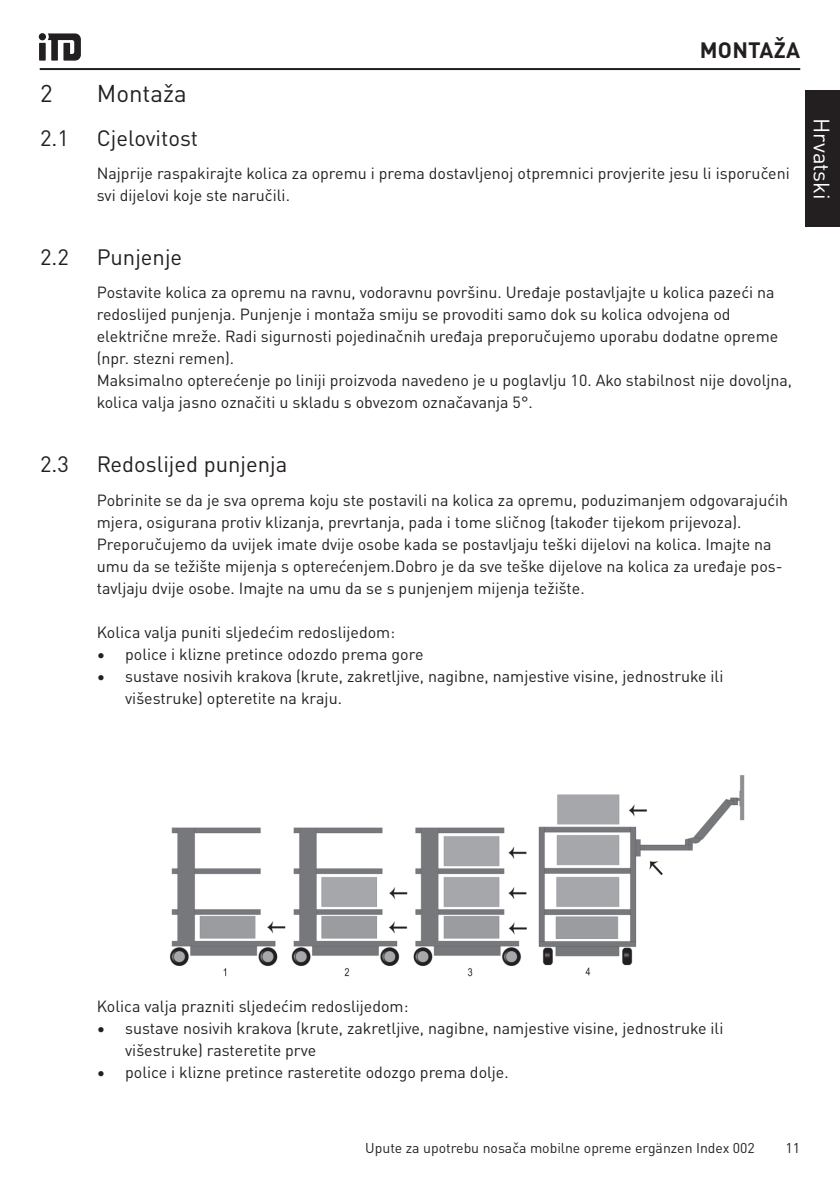
<style>
.page{position:relative;width:840px;height:1191px;background:#fff}
.page>*{position:absolute;margin:0;border:0;box-sizing:border-box;transform-origin:0 0}
.t1{font:24px "DIN Pro";color:#231f20}
.t2{font:22px "DIN Pro";color:#231f20}
.t3{font:22px "DIN Pro";color:#fff}
.t4{font:700 22px "DINOT";letter-spacing:.01em;color:#231f20}
.t5{font:16px/22px "DIN Pro";color:#231f20}
.t6{font:14px "DIN Pro";color:#231f20}
.t7{font:14px "DINOT";color:#231f20}
</style>
<div class="page">
<hr style="left:40px;top:68px;width:759px;height:2px;background:#231f20">
<div style="left:805px;top:91px;width:34px;height:136px;background:#231f20"></div>
<svg style="left:39px;top:33px;width:42px;height:28px"></svg>
<img style="left:169px;top:775px;width:576px;height:202px">
<h2 class="t4" style="left:699px;top:33px;width:102px">MONTAŽA</h2>
<h1 class="t1" style="left:40px;top:75px;width:14px">2</h1>
<h1 class="t1" style="left:97px;top:75px;width:91px">Montaža</h1>
<h2 class="t2" style="left:40px;top:121px;width:30px">2.1</h2>
<h2 class="t2" style="left:97px;top:121px;width:103px">Cjelovitost</h2>
<p class="t5" style="left:97px;top:161px;width:694px">Najprije raspakirajte kolica za opremu i prema dostavljenoj otpremnici provjerite jesu li isporučeni svi dijelovi koje ste naručili.</p>
<h2 class="t3" style="left:838px;top:118px;width:83px;rotate:90deg">Hrvatski</h2>
<h2 class="t2" style="left:40px;top:240px;width:30px">2.2</h2>
<h2 class="t2" style="left:97px;top:240px;width:87px">Punjenje</h2>
<p class="t5" style="left:97px;top:280px;width:696px">Postavite kolica za opremu na ravnu, vodoravnu površinu. Uređaje postavljajte u kolica pazeći na redoslijed punjenja. Punjenje i montaža smiju se provoditi samo dok su kolica odvojena od električne mreže. Radi sigurnosti pojedinačnih uređaja preporučujemo uporabu dodatne opreme (npr. stezni remen).<br>Maksimalno opterećenje po liniji proizvoda navedeno je u poglavlju 10. Ako stabilnost nije dovoljna, kolica valja jasno označiti u skladu s obvezom označavanja 5°.</p>
<h2 class="t2" style="left:40px;top:448px;width:30px">2.3</h2>
<h2 class="t2" style="left:97px;top:448px;width:192px">Redoslijed punjenja</h2>
<p class="t5" style="left:97px;top:488px;width:692px">Pobrinite se da je sva oprema koju ste postavili na kolica za opremu, poduzimanjem odgovarajućih mjera, osigurana protiv klizanja, prevrtanja, pada i tome sličnog (također tijekom prijevoza).<br>Preporučujemo da uvijek imate dvije osobe kada se postavljaju teški dijelovi na kolica. Imajte na umu da se težište mijenja s opterećenjem.Dobro je da sve teške dijelove na kolica za uređaje pos&shy;tavljaju dvije osobe. Imajte na umu da se s punjenjem mijenja težište.</p>
<p class="t5" style="left:97px;top:620px;width:300px">Kolica valja puniti sljedećim redoslijedom:</p>
<p class="t5" style="left:97px;top:642px;width:328px">• police i klizne pretince odozdo prema gore</p>
<p class="t5" style="left:125px;top:664px;width:599px;text-indent:-28px">• sustave nosivih krakova (krute, zakretljive, nagibne, namjestive visine, jednostruke ili višestruke) opteretite na kraju.</p>
<p class="t5" style="left:97px;top:994px;width:313px">Kolica valja prazniti sljedećim redoslijedom:</p>
<p class="t5" style="left:125px;top:1016px;width:599px;text-indent:-28px">• sustave nosivih krakova (krute, zakretljive, nagibne, namjestive visine, jednostruke ili višestruke) rasteretite prve</p>
<p class="t5" style="left:97px;top:1060px;width:413px">• police i klizne pretince rasteretite odozgo prema dolje.</p>
<p class="t6" style="left:365px;top:1137px;width:391px">Upute za upotrebu nosača mobilne opreme ergänzen Index 002</p>
<p class="t7" style="left:785px;top:1137px;width:16px">11</p>
</div>
